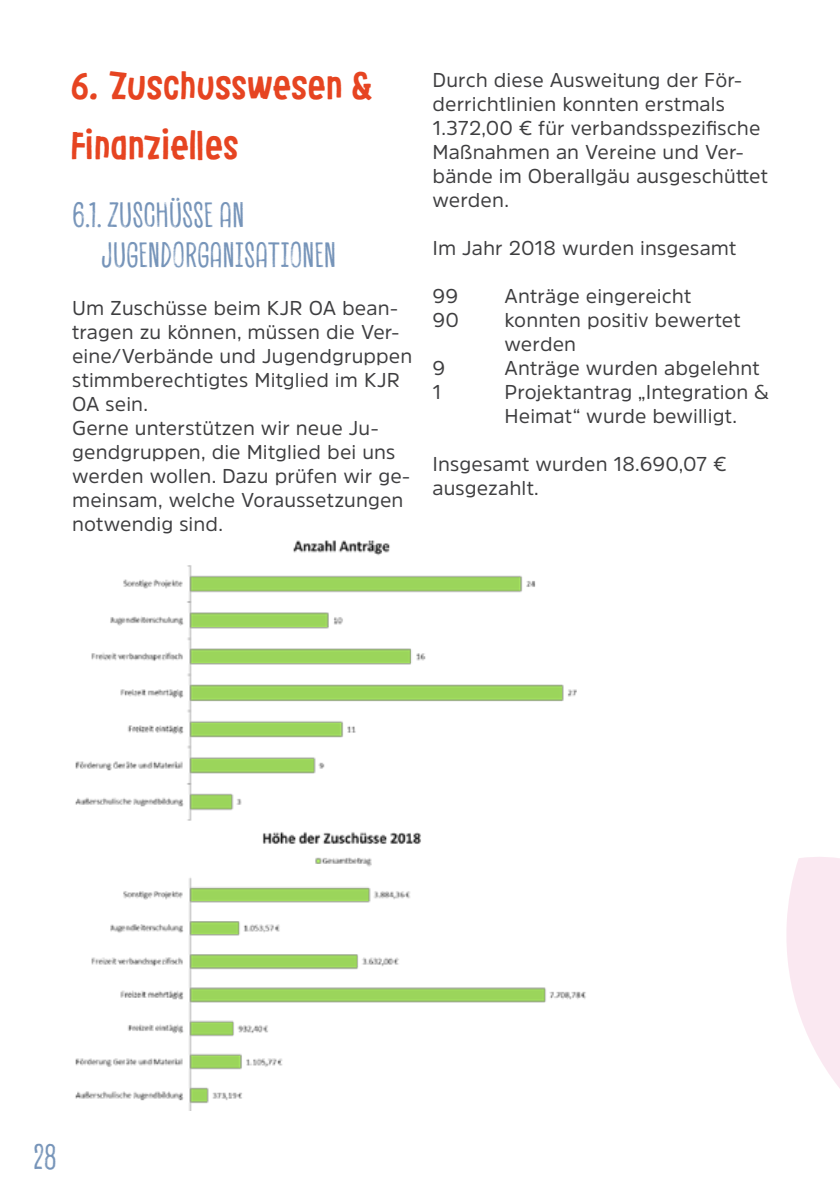
<style>
.page{position:relative;width:840px;height:1191px;background:#fff}
.page>*{position:absolute;margin:0;border:0;box-sizing:border-box;transform-origin:0 0}
.t1{font:36px/60px "Le Osler Rough";letter-spacing:.015em;color:#e64421}
.t2{font:34px/40px "Canvas Inline";letter-spacing:-.005em;color:#7694b9}
.t3{font:20px/24px "Amsi Pro";letter-spacing:.005em;color:#3e3e40}
</style>
<div class="page">
<svg style="left:786px;top:857px;width:53px;height:230px"></svg>
<img style="left:75px;top:540px;width:511px;height:570px">
<h1 class="t1" style="left:72px;top:57px;width:304px">6. Zuschusswesen &amp;<br>Finanzielles</h1>
<h2 class="t2" style="left:101px;top:194px;width:236px;text-indent:-29px">6.1. ZUSCHÜSSE AN<br>JUGENDORGANISATIONEN</h2>
<p class="t3" style="left:72px;top:296px;width:341px">Um Zuschüsse beim KJR OA bean&shy;tragen zu können, müssen die Ver&shy;eine/Verbände und Jugendgruppen stimmberechtigtes Mitglied im KJR<br>OA sein.<br>Gerne unterstützen wir neue Ju&shy;gendgruppen, die Mitglied bei uns werden wollen. Dazu prüfen wir ge&shy;meinsam, welche Voraussetzungen notwendig sind.</p>
<p class="t3" style="left:432px;top:68px;width:337px">Durch diese Ausweitung der För&shy;derrichtlinien konnten erstmals<br>1.372,00 € für verbandsspezifische<br>Maßnahmen an Vereine und Ver&shy;bände im Oberallgäu ausgeschüttet werden.</p>
<p class="t3" style="left:432px;top:236px;width:305px">Im Jahr 2018 wurden insgesamt</p>
<p class="t3" style="left:432px;top:284px;width:27px">99</p>
<p class="t3" style="left:504px;top:284px;width:188px">Anträge eingereicht</p>
<p class="t3" style="left:432px;top:308px;width:28px">90</p>
<p class="t3" style="left:504px;top:308px;width:237px">konnten positiv bewertet werden</p>
<p class="t3" style="left:432px;top:356px;width:14px">9</p>
<p class="t3" style="left:504px;top:356px;width:256px">Anträge wurden abgelehnt</p>
<p class="t3" style="left:432px;top:380px;width:11px">1</p>
<p class="t3" style="left:504px;top:380px;width:265px">Projektantrag „Integration &amp;<br>Heimat“ wurde bewilligt.</p>
<p class="t3" style="left:432px;top:452px;width:295px">Insgesamt wurden 18.690,07 € ausgezahlt.</p>
<h2 class="t2" style="left:33px;top:1135px;width:25px">28</h2>
</div>
